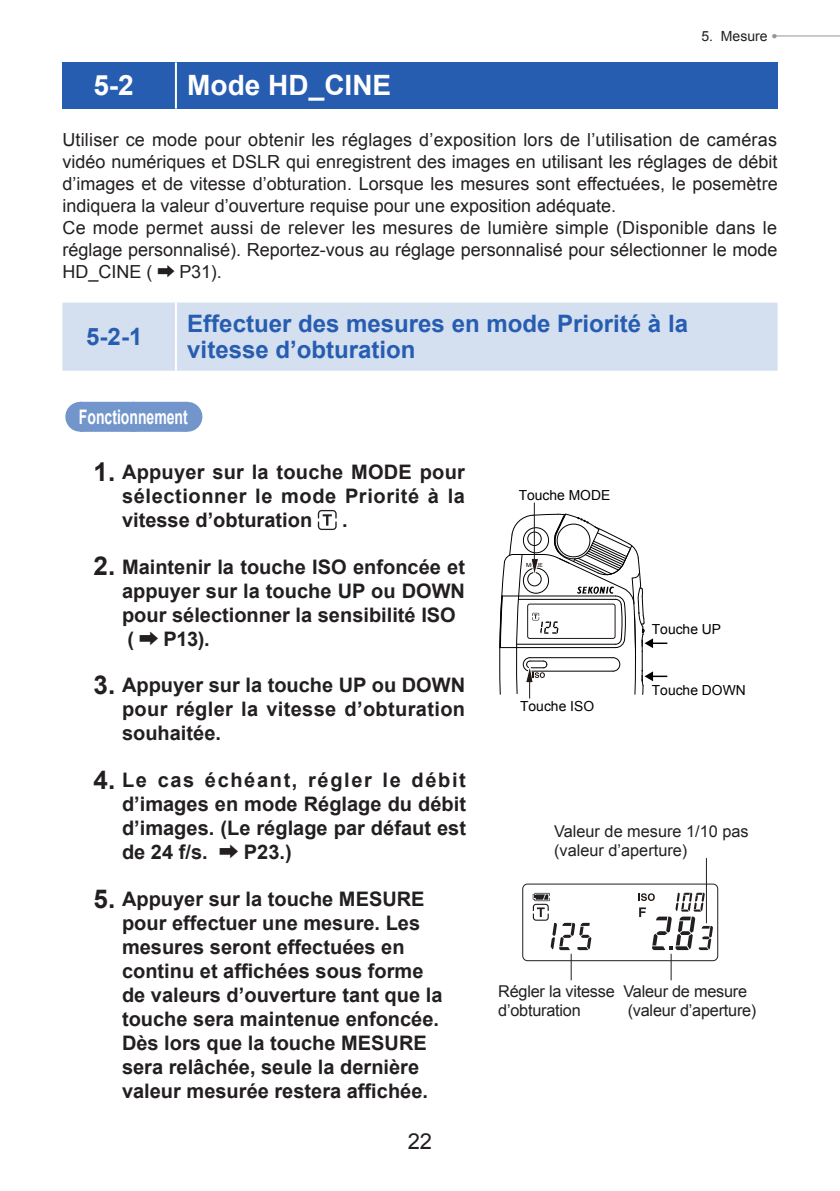
<style>
.page{position:relative;width:840px;height:1191px;background:#fff}
.page>*{position:absolute;margin:0;border:0;box-sizing:border-box;transform-origin:0 0}
._02_L2_1-1{font:700 28px "Arial";color:#fff}
._02_L3_1-1-1{font:700 24px/26px "Arial";color:#275db1}
.t1{font:22px "Arial";color:#231f20}
._04_Step_2-_No_Num{font:700 20px/24px "Arial";color:#231f20;text-align:justify}
._02_L3_Operation{font:700 20px "Arial";color:#fff;scale:.7 1}
.t2{font:18px/22px "Arial";color:#231f20;text-align:justify}
.t3{font:16.2px/19px "Arial";letter-spacing:-.015em;color:#231f20}
.t4{font:14px "Arial";color:#231f20}
.t5{font:13.8px "Arial";color:#000}
.t6{font:5.6px "Arial";color:#000;scale:1.1 1}
.s1{font-size:10px;color:#939598}
.s2{font-family:"Koz Go Pr 6 N"}
.s3{font-size:26px}
.s4{font-family:"Koz Go Pr 6 N";font-weight:400}
</style>
<div class="page">
<hr style="left:774px;top:35px;width:65px;height:1px;background:#939598">
<div style="left:62px;top:62px;width:114px;height:47px;background:#275db1"></div>
<div style="left:176px;top:62px;width:601px;height:47px;background:#275db1"></div>
<hr style="left:175px;top:62px;width:2px;height:47px;background:#fff">
<div style="left:62px;top:303px;width:715px;height:68px;background:#d4dfef"></div>
<hr style="left:175px;top:303px;width:2px;height:68px;background:#fff">
<div style="left:80px;top:402px;width:106px;height:30px;background:#7296cc"></div>
<svg style="left:135px;top:431px;width:25px;height:1px"></svg>
<hr style="left:186px;top:402px;width:1px;height:30px;background:#7296cc">
<svg style="left:317px;top:510px;width:19px;height:20px"></svg>
<hr style="left:705px;top:858px;width:1px;height:65px;background:#231f20">
<div style="left:522px;top:884px;width:195px;height:76px;border:1px solid #231f20;border-radius:5px"></div>
<svg style="left:638px;top:892px;width:74px;height:88px"></svg>
<svg style="left:532px;top:893px;width:59px;height:87px"></svg>
<hr style="left:533px;top:502px;width:1px;height:59px;background:#221815">
<svg style="left:499px;top:513px;width:168px;height:185px"></svg>
<p class="t4" style="left:701px;top:26px;width:78px">5. Mesure <span class="s1">●</span></p>
<p class="_02_L2_1-1" style="left:93px;top:67px;width:42px">5-2</p>
<p class="_02_L2_1-1" style="left:187px;top:67px;width:205px">Mode HD_CINE</p>
<p class="t2" style="left:62px;top:129px;width:716px">Utiliser ce mode pour obtenir les réglages d’exposition lors de l’utilisation de caméras vidéo numériques et DSLR qui enregistrent des images en utilisant les réglages de débit d’images et de vitesse d’obturation. Lorsque les mesures sont effectuées, le posemètre indiquera la valeur d’ouverture requise pour une exposition adéquate.</p>
<p class="t2" style="left:62px;top:217px;width:716px">Ce mode permet aussi de relever les mesures de lumière simple (Disponible dans le réglage personnalisé). Reportez-vous au réglage personnalisé pour sélectionner le mode HD_CINE ( <span class="s2">➡</span> P31).</p>
<p class="_02_L3_1-1-1" style="left:86px;top:324px;width:58px">5-2-1</p>
<p class="_02_L3_1-1-1" style="left:187px;top:311px;width:502px">Effectuer des mesures en mode Priorité à la vitesse d’obturation</p>
<p class="_02_L3_Operation" style="left:79px;top:403px;width:157px">Fonctionnement</p>
<p class="_04_Step_2-_No_Num" style="left:122px;top:460px;width:344px;text-indent:-28px"><span class="s3">1.</span> Appuyer sur la touche MODE pour sélectionner le mode Priorité à la vitesse d’obturation</p>
<p class="_04_Step_2-_No_Num" style="left:342px;top:508px;width:7px">.</p>
<p class="_04_Step_2-_No_Num" style="left:122px;top:555px;width:344px;text-indent:-28px"><span class="s3">2.</span> Maintenir la touche ISO enfoncée et appuyer sur la touche UP ou DOWN pour sélectionner la sensibilité ISO</p>
<p class="_04_Step_2-_No_Num" style="left:127px;top:627px;width:84px">( <span class="s4">➡</span> P13).</p>
<p class="_04_Step_2-_No_Num" style="left:122px;top:674px;width:344px;text-indent:-28px"><span class="s3">3.</span> Appuyer sur la touche UP ou DOWN pour régler la vitesse d’obturation souhaitée.</p>
<p class="_04_Step_2-_No_Num" style="left:122px;top:768px;width:345px;text-indent:-28px"><span class="s3">4.</span> Le cas échéant, régler le débit d’images en mode Réglage du débit d’images. (Le réglage par défaut est de 24 f/s. <span class="s4">➡</span> P23.)</p>
<p class="_04_Step_2-_No_Num" style="left:122px;top:887px;width:322px;text-align:left;text-indent:-28px"><span class="s3">5.</span> Appuyer sur la touche MESURE pour effectuer une mesure. Les mesures seront effectuées en continu et affichées sous forme de valeurs d’ouverture tant que la touche sera maintenue enfoncée.<br>Dès lors que la touche MESURE sera relâchée, seule la dernière valeur mesurée restera affichée.</p>
<p class="t1" style="left:407px;top:1127px;width:26px">22</p>
<p class="t5" style="left:518px;top:486px;width:93px">Touche MODE</p>
<p class="t6" style="left:526px;top:561px;width:17px">MODE</p>
<p class="t5" style="left:520px;top:697px;width:75px">Touche ISO</p>
<p class="t5" style="left:651px;top:620px;width:71px">Touche UP</p>
<p class="t5" style="left:651px;top:681px;width:95px">Touche DOWN</p>
<p class="t3" style="left:554px;top:822px;width:196px">Valeur de mesure 1/10 pas (valeur d’aperture)</p>
<p class="t3" style="left:498px;top:982px;width:118px">Régler la vitesse d’obturation</p>
<p class="t3" style="left:623px;top:981px;width:134px">Valeur de mesure (valeur d’aperture)</p>
</div>
